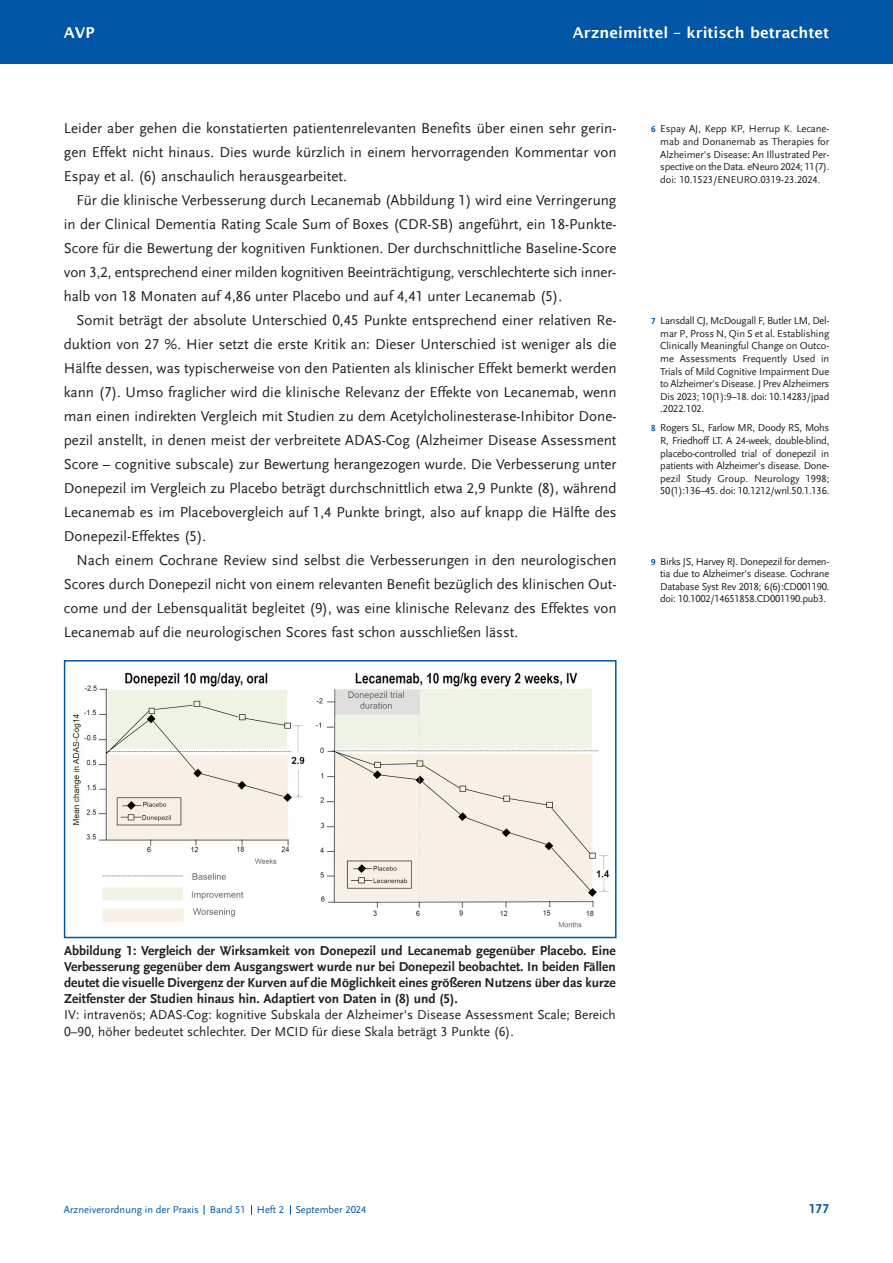
<style>
.page{position:relative;width:893px;height:1263px;background:#fff}
.page>*{position:absolute;margin:0;border:0;box-sizing:border-box;transform-origin:0 0}
.t1{font:15px/24px "Scala Sans LF";color:#231f20;text-align:justify}
.t2{font:600 15px "Lucida Sans";color:#fff}
.t3{font:700 13.5px/16.2px "Scala Sans LF";color:#231f20;text-align:justify}
.t4{font:13.5px/16.2px "Scala Sans LF";color:#231f20}
.t5{font:700 13.5px "Scala Sans LF";color:#0155a5}
.t6{font:10.5px/12.6px "Scala Sans LF";letter-spacing:-.025em;color:#231f20;text-align:justify}
.t7{font:10.5px "Scala Sans LF";color:#0155a5}
.s1{font-weight:700;font-size:9px;color:#0155a5}
</style>
<div class="page">
<div style="left:0;top:0;width:893px;height:64px;background:#0155a5"></div>
<img style="left:72px;top:673px;width:537px;height:255px">
<div style="left:64px;top:660px;width:553px;height:278px;border:2px solid #0155a5"></div>
<p class="t2" style="left:64px;top:24px;width:32px">AVP</p>
<p class="t2" style="left:573px;top:24px;width:258px">Arzneimittel – kritisch betrachtet</p>
<p class="t1" style="left:64px;top:117px;width:554px">Leider aber gehen die konstatierten patientenrelevanten Benefits über einen sehr gerin&shy;gen Effekt nicht hinaus. Dies wurde kürzlich in einem hervorragenden Kommentar von Espay et al. (6) anschaulich herausgearbeitet.</p>
<p class="t1" style="left:64px;top:189px;width:554px;text-indent:13px">Für die klinische Verbesserung durch Lecanemab (Abbildung 1) wird eine Verringerung in der Clinical Dementia Rating Scale Sum of Boxes (CDR-SB) angeführt, ein 18-Punkte-Score für die Bewertung der kognitiven Funktionen. Der durchschnittliche Baseline-Score von 3,2, entsprechend einer milden kognitiven Beeinträchtigung, verschlechterte sich inner - halb von 18 Monaten auf 4,86 unter Placebo und auf 4,41 unter Lecanemab (5).</p>
<p class="t1" style="left:64px;top:309px;width:554px;text-indent:13px">Somit beträgt der absolute Unterschied 0,45 Punkte entsprechend einer relativen Re - duk tion von 27 %. Hier setzt die erste Kritik an: Dieser Unterschied ist weniger als die Hälfte dessen, was typischerweise von den Patien ten als klinischer Effekt bemerkt werden kann (7). Umso fraglicher wird die klinische Rele vanz der Effekte von Lecanemab, wenn man einen indirekten Vergleich mit Studien zu dem Acetylcholinesterase-Inhibitor Done - pe zil anstellt, in denen meist der verbreitete ADAS-Cog (Alzheimer Disease Assess ment Score – cognitive subscale) zur Be wer tung herangezogen wurde. Die Verbesserung unter Donepezil im Vergleich zu Pla ce bo beträgt durchschnittlich etwa 2,9 Punkte (8), während Lecanemab es im Placebo ver gleich auf 1,4 Punkte bringt, also auf knapp die Hälfte des Do ne pezil-Effektes (5).</p>
<p class="t1" style="left:64px;top:549px;width:554px;text-indent:13px">Nach einem Cochrane Review sind selbst die Verbesserungen in den neurologischen Scores durch Donepezil nicht von einem relevanten Benefit bezüglich des klinischen Out - come und der Lebensqualität begleitet (9), was eine klinische Relevanz des Effektes von Lecanemab auf die neurologischen Scores fast schon ausschließen lässt.</p>
<p class="t6" style="left:660px;top:123px;width:171px;text-indent:-9px"><span class="s1">6</span> Espay AJ, Kepp KP, Herrup K. Lecane&shy;mab and Donanemab as Therapies for Alzheimer's Disease: An Illustrated Per&shy;spective on the Data. eNeuro 2024; 11(7). doi: 10.1523/ENEURO.0319-23.2024.</p>
<p class="t6" style="left:660px;top:315px;width:171px;text-indent:-9px"><span class="s1">7</span> Lansdall CJ, McDougall F, Butler LM, Del&shy;mar P, Pross N, Qin S et al. Establishing Clinically Meaningful Change on Outco&shy;me Assessments Frequently Used in Trials of Mild Cognitive Impairment Due to Alzheimer's Disease. J Prev Alzheimers Dis 2023; 10(1):9–18. doi: 10.14283/jpad .2022.102.</p>
<p class="t6" style="left:660px;top:422px;width:171px;text-indent:-9px"><span class="s1">8</span> Rogers SL, Farlow MR, Doody RS, Mohs R, Friedhoff LT. A 24-week, double-blind, placebo-controlled trial of donepezil in patients with Alzheimer's disease. Done&shy;pezil Study Group. Neurology 1998; 50(1):136–45. doi: 10.1212/wnl.50.1.136.</p>
<p class="t6" style="left:660px;top:555px;width:171px;text-indent:-9px"><span class="s1">9</span> Birks JS, Harvey RJ. Donepezil for demen&shy;tia due to Alzheimer's disease. Cochrane Database Syst Rev 2018; 6(6):CD001190. doi: 10.1002/14651858.CD001190.pub3.</p>
<p class="t3" style="left:64px;top:942px;width:553px">Abbildung 1: Vergleich der Wirksamkeit von Donepezil und Lecanemab gegenüber Placebo. Eine Verbesserung gegenüber dem Ausgangswert wurde nur bei Donepezil beobachtet. In beiden Fällen deutet die visuelle Divergenz der Kurven auf die Möglichkeit eines größeren Nutzens über das kurze Zeitfenster der Studien hinaus hin. Adaptiert von Daten in (8) und (5).</p>
<p class="t4" style="left:64px;top:1007px;width:553px">IV: intravenös; ADAS-Cog: kognitive Subskala der Alzheimer's Disease Assessment Scale; Bereich<br>0–90, höher bedeutet schlechter. Der MCID für diese Skala beträgt 3 Punkte (6).</p>
<p class="t7" style="left:64px;top:1204px;width:304px">Arzneiverordnung in der Praxis Band 51 Heft 2 September 2024</p>
<p class="t5" style="left:809px;top:1202px;width:22px">177</p>
</div>
